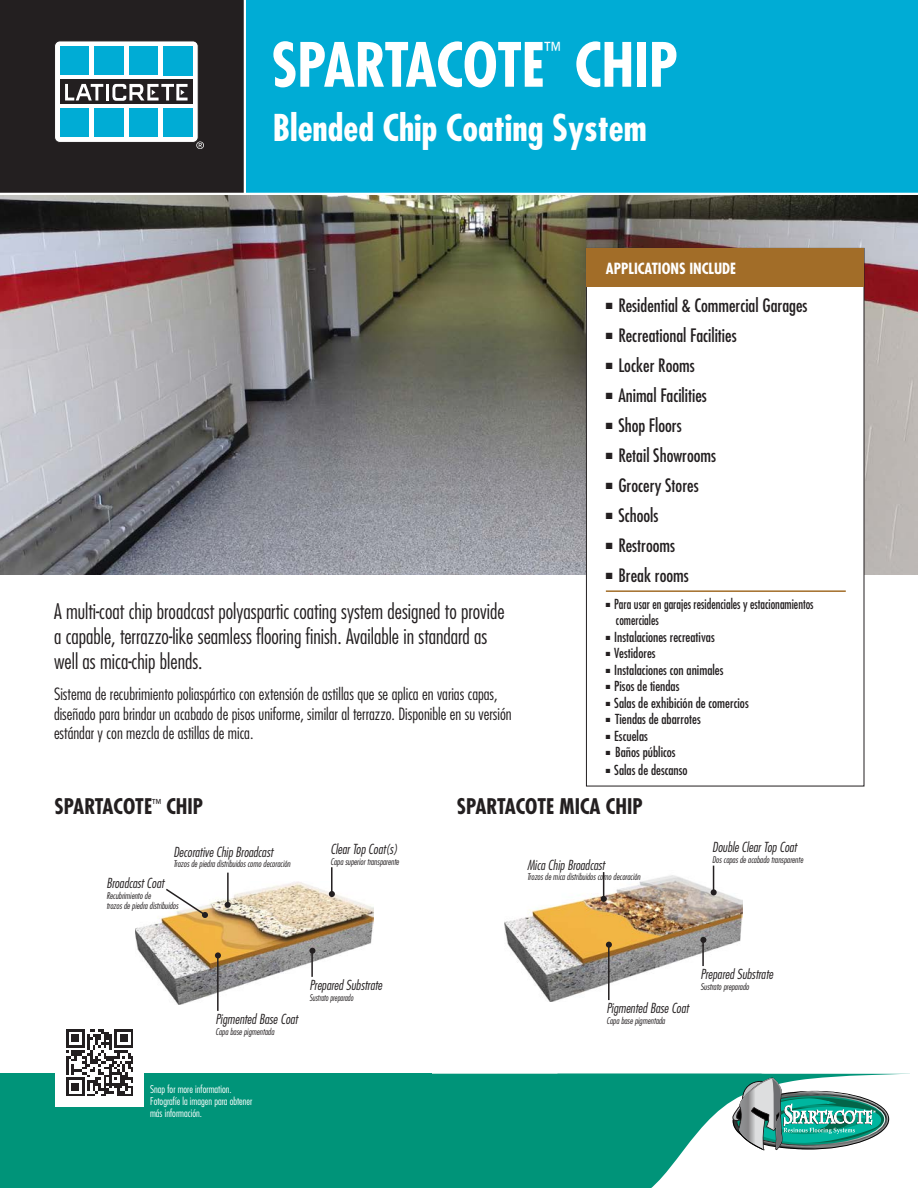
<style>
.page{position:relative;width:918px;height:1188px;background:#fff}
.page>*{position:absolute;margin:0;border:0;box-sizing:border-box;transform-origin:0 0}
.t1{font:700 condensed 59.4px "Futura";letter-spacing:-.005em;color:#fff}
.t2{font:700 condensed 36px "Futura";color:#fff}
.t3{font:condensed 21.45px "Futura";color:#fff}
.t4{font:300 condensed 21px/25.2px "Futura";color:#231f20}
.t5{font:700 condensed 21px "Futura";color:#231f20}
.t6{font:condensed 18px "Futura";color:#231f20}
.t7{font:300 condensed 16.5px/19.8px "Futura";color:#231f20}
.t8{font:700 condensed 15px "Futura";color:#fff}
.t9{font:condensed 13.5px "Futura";color:#231f20}
.t10{font:italic 300 condensed 13.5px "Futura";color:#231f20}
.t11{font:condensed 13.5px "Futura";color:#231f20;scale:.9 1}
.Heads{font:300 condensed 10.5px/12px "Futura";color:#fff}
.t12{font:italic 300 condensed 9px "Futura";color:#231f20}
.t13{font:italic 300 condensed 9px "Futura";color:#231f20;scale:.9 1}
</style>
<div class="page">
<div style="left:0;top:0;width:245px;height:194px;background:#231f20"></div>
<div style="left:245px;top:0;width:673px;height:195px;background:#00acd5"></div>
<div style="left:55px;top:41px;width:143px;height:101px;background:#fff;border-radius:5px"></div>
<div style="left:54px;top:41px;width:144px;height:102px;border:1px solid #231f20;border-radius:5px"></div>
<div style="left:60px;top:108px;width:29px;height:29px;background:#00acd5"></div>
<div style="left:94px;top:108px;width:30px;height:29px;background:#00acd5"></div>
<div style="left:129px;top:108px;width:29px;height:29px;background:#00acd5"></div>
<div style="left:164px;top:108px;width:29px;height:29px;background:#00acd5"></div>
<div style="left:60px;top:79px;width:133px;height:25px;background:#231f20"></div>
<hr style="left:106px;top:84px;width:3px;height:16px;background:#fff">
<svg style="left:65px;top:84px;width:38px;height:16px"></svg>
<svg style="left:112px;top:84px;width:76px;height:17px"></svg>
<div style="left:60px;top:46px;width:29px;height:29px;background:#00acd5"></div>
<div style="left:94px;top:46px;width:30px;height:29px;background:#00acd5"></div>
<div style="left:129px;top:46px;width:29px;height:29px;background:#00acd5"></div>
<div style="left:164px;top:46px;width:29px;height:29px;background:#00acd5"></div>
<svg style="left:196px;top:142px;width:8px;height:7px"></svg>
<hr style="left:244px;top:0;width:2px;height:196px;background:#fff">
<div style="left:268px;top:1073px;width:497px;height:115px;background:#009479"></div>
<div style="left:0;top:1074px;width:432px;height:114px;background:#009479"></div>
<svg style="left:496px;top:1074px;width:404px;height:114px;fill:#009479"></svg>
<img style="left:725px;top:1084px;width:171px;height:72px">
<svg style="left:732px;top:1077px;width:158px;height:73px"></svg>
<svg style="left:55px;top:1029px;width:89px;height:78px"></svg>
<img style="left:0;top:195px;width:918px;height:379px">
<img style="left:135px;top:881px;width:239px;height:123px">
<img style="left:504px;top:875px;width:238px;height:126px">
<div style="left:586px;top:248px;width:278px;height:538px;background:#fff"></div>
<div style="left:586px;top:248px;width:278px;height:39px;background:#a26d28"></div>
<svg style="left:164px;top:887px;width:44px;height:31px"></svg>
<svg style="left:215px;top:952px;width:6px;height:6px"></svg>
<svg style="left:309px;top:948px;width:6px;height:6px"></svg>
<svg style="left:225px;top:902px;width:6px;height:6px"></svg>
<svg style="left:329px;top:891px;width:6px;height:6px"></svg>
<hr style="left:227px;top:873px;width:2px;height:30px;background:#231f20">
<hr style="left:331px;top:867px;width:2px;height:28px;background:#231f20">
<svg style="left:711px;top:866px;width:6px;height:29px"></svg>
<svg style="left:601px;top:872px;width:6px;height:30px"></svg>
<hr style="left:311px;top:952px;width:2px;height:25px;background:#231f20">
<hr style="left:217px;top:955px;width:2px;height:56px;background:#231f20">
<svg style="left:606px;top:942px;width:6px;height:6px"></svg>
<svg style="left:700px;top:937px;width:6px;height:6px"></svg>
<hr style="left:702px;top:941px;width:2px;height:25px;background:#231f20">
<hr style="left:608px;top:944px;width:2px;height:56px;background:#231f20">
<hr style="left:0;top:193px;width:918px;height:2px;background:#fff">
<hr style="left:606px;top:590px;width:240px;height:2px;background:#a26d28">
<p class="t1" style="left:271px;top:28px;width:275px">SPARTACOTE</p>
<p class="t3" style="left:545px;top:37px;width:18px">™</p>
<p class="t1" style="left:575px;top:28px;width:104px">CHIP</p>
<p class="t2" style="left:273px;top:105px;width:375px">Blended Chip Coating System</p>
<p class="t4" style="left:54px;top:599px;width:452px">A multi-coat chip broadcast polyaspartic coating system designed to provide a capable, terrazzo-like seamless flooring finish. Available in standard as well as mica-chip blends.</p>
<p class="t7" style="left:54px;top:684px;width:459px">Sistema de recubrimiento poliaspártico con extensión de astillas que se aplica en varias capas, diseñado para brindar un acabado de pisos uniforme, similar al terrazzo. Disponible en su versión estándar y con mezcla de astillas de mica.</p>
<p class="t8" style="left:606px;top:259px;width:132px">APPLICATIONS INCLUDE</p>
<p class="t6" style="left:606px;top:295px;width:203px">■ Residential &amp; Commercial Garages</p>
<p class="t6" style="left:606px;top:325px;width:132px">■ Recreational Facilities</p>
<p class="t6" style="left:606px;top:355px;width:90px">■ Locker Rooms</p>
<p class="t6" style="left:606px;top:385px;width:102px">■ Animal Facilities</p>
<p class="t6" style="left:606px;top:415px;width:77px">■ Shop Floors</p>
<p class="t6" style="left:606px;top:445px;width:112px">■ Retail Showrooms</p>
<p class="t6" style="left:606px;top:475px;width:94px">■ Grocery Stores</p>
<p class="t6" style="left:606px;top:505px;width:54px">■ Schools</p>
<p class="t6" style="left:606px;top:535px;width:71px">■ Restrooms</p>
<p class="t6" style="left:606px;top:565px;width:84px">■ Break rooms</p>
<p class="t11" style="left:606px;top:596px;width:232px">■ Para usar en garajes residenciales y estacionamientos</p>
<p class="t11" style="left:616px;top:612px;width:49px">comerciales</p>
<p class="t9" style="left:606px;top:629px;width:110px">■ Instalaciones recreativas</p>
<p class="t9" style="left:606px;top:645px;width:51px">■ Vestidores</p>
<p class="t9" style="left:606px;top:662px;width:119px">■ Instalaciones con animales</p>
<p class="t9" style="left:606px;top:678px;width:75px">■ Pisos de tiendas</p>
<p class="t9" style="left:606px;top:695px;width:144px">■ Salas de exhibición de comercios</p>
<p class="t9" style="left:606px;top:711px;width:96px">■ Tiendas de abarrotes</p>
<p class="t9" style="left:606px;top:728px;width:43px">■ Escuelas</p>
<p class="t9" style="left:606px;top:744px;width:71px">■ Baños públicos</p>
<p class="t9" style="left:606px;top:762px;width:83px">■ Salas de descanso</p>
<p class="t5" style="left:55px;top:794px;width:150px">SPARTACOTE<sup>™</sup> CHIP</p>
<p class="t5" style="left:457px;top:793px;width:187px">SPARTACOTE MICA CHIP</p>
<p class="t10" style="left:173px;top:843px;width:101px">Decorative Chip Broadcast</p>
<p class="t12" style="left:173px;top:859px;width:119px">Trozos de piedra distribuidos como decoración</p>
<p class="t10" style="left:106px;top:874px;width:59px">Broadcast Coat</p>
<p class="t12" style="left:106px;top:890px;width:46px">Recubrimiento de</p>
<p class="t12" style="left:106px;top:900px;width:73px">trozos de piedra distribuidos</p>
<p class="t10" style="left:330px;top:841px;width:68px">Clear Top Coat(s)</p>
<p class="t12" style="left:330px;top:856px;width:70px">Capa superior transparente</p>
<p class="t10" style="left:527px;top:856px;width:79px">Mica Chip Broadcast</p>
<p class="t12" style="left:527px;top:871px;width:115px">Trozos de mica distribuidos como decoración</p>
<p class="t10" style="left:712px;top:839px;width:86px">Double Clear Top Coat</p>
<p class="t12" style="left:712px;top:854px;width:92px">Dos capas de acabado transparente</p>
<p class="t10" style="left:215px;top:1011px;width:84px">Pigmented Base Coat</p>
<p class="t12" style="left:215px;top:1026px;width:60px">Capa base pigmentada</p>
<p class="t10" style="left:309px;top:976px;width:74px">Prepared Substrate</p>
<p class="t13" style="left:309px;top:992px;width:50px">Sustrato preparado</p>
<p class="Heads" style="left:150px;top:1083px;width:83px">Snap for more information.</p>
<p class="Heads" style="left:150px;top:1095px;width:104px">Fotografíe la imagen para obtener más información.</p>
<p class="t10" style="left:606px;top:1000px;width:84px">Pigmented Base Coat</p>
<p class="t12" style="left:606px;top:1015px;width:60px">Capa base pigmentada</p>
<p class="t10" style="left:700px;top:966px;width:74px">Prepared Substrate</p>
<p class="t12" style="left:700px;top:981px;width:50px">Sustrato preparado</p>
</div>
